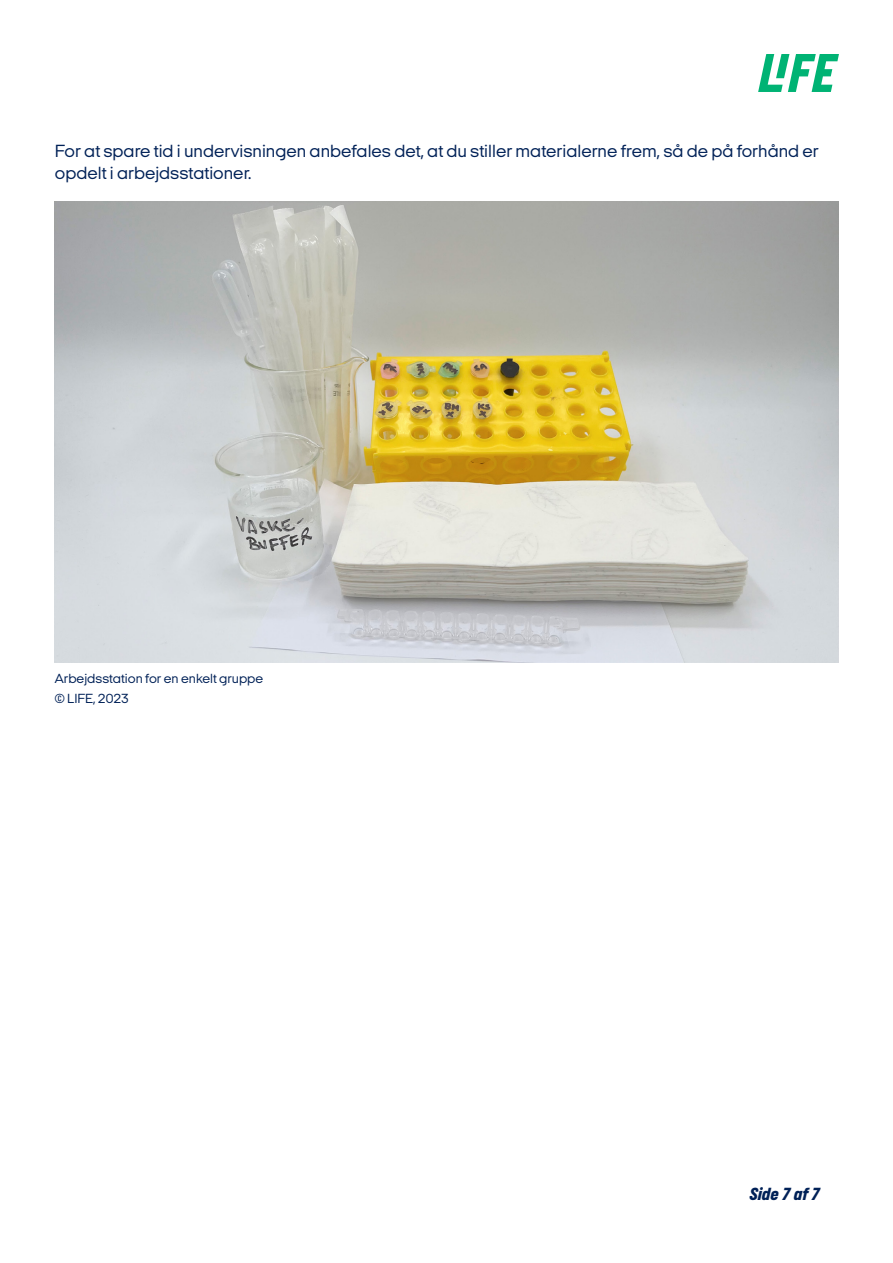
<style>
.page{position:relative;width:893px;height:1263px;background:#fff}
.page>*{position:absolute;margin:0;border:0;box-sizing:border-box;transform-origin:0 0}
.t1{font:18px/21.6px "Italian Plate No 2 Expanded";color:#002157}
.t2{font:italic 800 18px "Italian Plate No 2";color:#002157}
.t3{font:13.5px/19.5px "Italian Plate No 2 Expanded";color:#002157}
</style>
<div class="page">
<svg style="left:758px;top:54px;width:81px;height:38px"></svg>
<img style="left:55px;top:202px;width:784px;height:460px">
<p class="t1" style="left:55px;top:140px;width:765px">For at spare tid i undervisningen anbefales det, at du stiller materialerne frem, så de på forhånd er opdelt i arbejdsstationer.</p>
<p class="t3" style="left:55px;top:669px;width:210px">Arbejdsstation for en enkelt gruppe © LIFE, 2023</p>
<p class="t2" style="left:750px;top:1184px;width:71px">Side 7 af 7</p>
</div>
